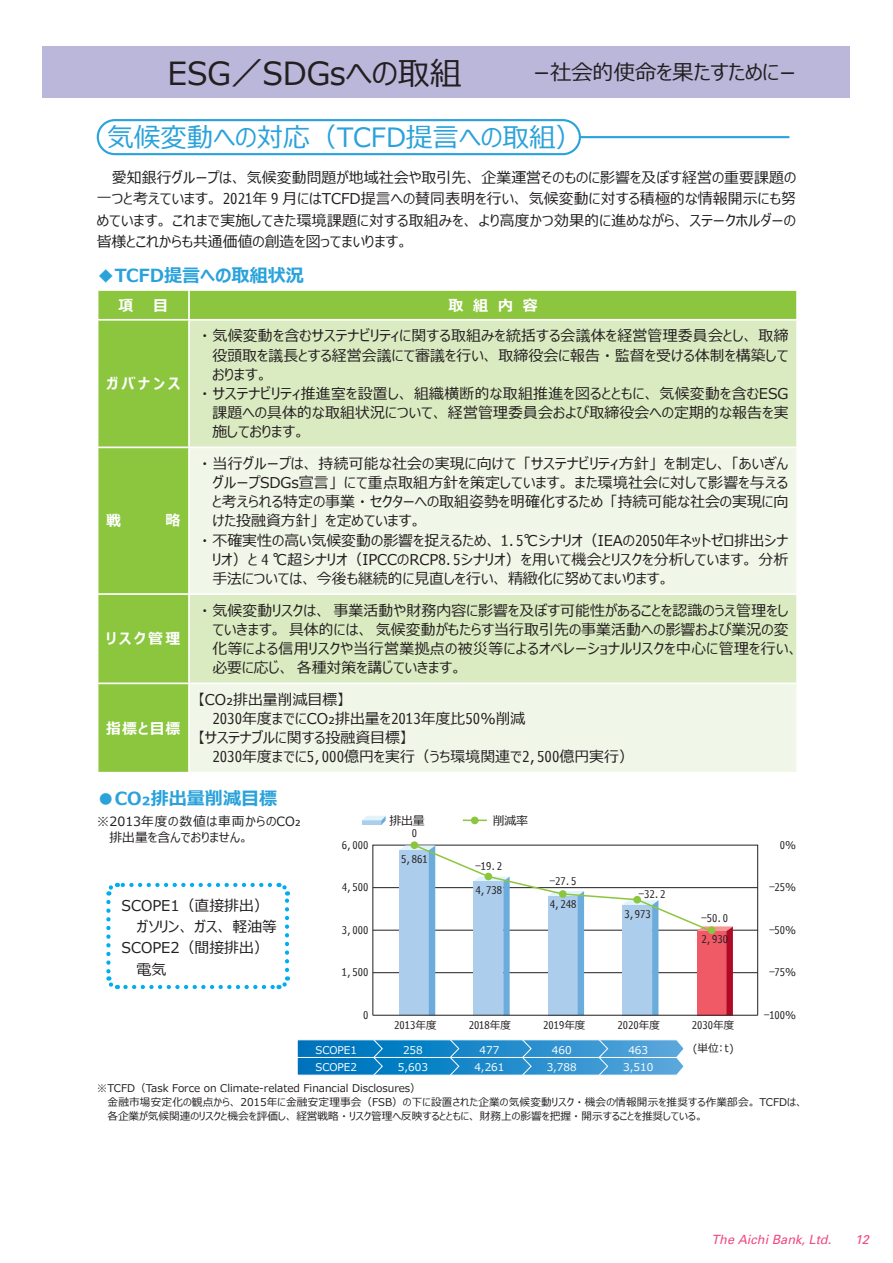
<style>
.page{position:relative;width:893px;height:1263px;background:#fff}
.page>*{position:absolute;margin:0;border:0;box-sizing:border-box;transform-origin:0 0}
.t1{font:31.95px "Meiryo UI";color:#231f20}
.t2{font:26.55px "Meiryo UI";color:#2aa2db}
.t3{font:21.3px "Meiryo UI";color:#231f20}
.t4{font:700 18px "Meiryo UI";color:#2aa2db}
.t5{font:14.85px/21.3px "Meiryo UI";letter-spacing:.005em;color:#231f20;text-align:justify}
.t6{font:700 14.85px "Meiryo UI";letter-spacing:.17em;color:#fff}
.t7{font:12.75px/15.9px "Meiryo UI";color:#231f20}
.t8{font:italic 12.75px "Univers";color:#ef4b83}
.t9{font:12px "Meiryo UI";letter-spacing:-.025em;color:#231f20}
.t10{font:10.65px/13.8px "Meiryo UI";color:#231f20}
.t11{font:10.65px/17.5px "Meiryo UI";color:#fff;text-align:center}
</style>
<div class="page">
<div style="left:43px;top:47px;width:807px;height:51px;background:#bbb7da"></div>
<hr style="left:195px;top:136px;width:594px;height:2px;background:#2aa2db">
<div style="left:98px;top:120px;width:482px;height:34px;background:#fff;border-radius:17px"></div>
<div style="left:97px;top:119px;width:484px;height:36px;border:2px solid #2aa2db;border-radius:17px"></div>
<div style="left:98px;top:291px;width:698px;height:481px;background:#8bc63e"></div>
<div style="left:190px;top:321px;width:606px;height:125px;background:#daeac1"></div>
<svg style="left:190px;top:448px;width:606px;height:324px;background:#eaf3dd"></svg>
<hr style="left:188px;top:291px;width:2px;height:28px;background:#fff">
<hr style="left:97px;top:319px;width:92px;height:2px;background:#fff">
<hr style="left:189px;top:319px;width:609px;height:2px;background:#fff">
<hr style="left:188px;top:321px;width:2px;height:125px;background:#fff">
<hr style="left:97px;top:446px;width:92px;height:2px;background:#fff">
<hr style="left:189px;top:446px;width:609px;height:2px;background:#fff">
<hr style="left:188px;top:448px;width:2px;height:145px;background:#fff">
<hr style="left:97px;top:593px;width:92px;height:2px;background:#fff">
<hr style="left:189px;top:593px;width:609px;height:2px;background:#fff">
<hr style="left:188px;top:595px;width:2px;height:87px;background:#fff">
<hr style="left:97px;top:682px;width:92px;height:2px;background:#fff">
<hr style="left:189px;top:682px;width:609px;height:2px;background:#fff">
<hr style="left:188px;top:684px;width:2px;height:88px;background:#fff">
<svg style="left:106px;top:902px;width:13px;height:88px"></svg>
<svg style="left:125px;top:976px;width:166px;height:14px"></svg>
<svg style="left:276px;top:882px;width:15px;height:88px"></svg>
<svg style="left:106px;top:882px;width:164px;height:14px"></svg>
<hr style="left:373px;top:887px;width:385px;height:1px;background:#231f20">
<hr style="left:373px;top:930px;width:385px;height:1px;background:#231f20">
<hr style="left:373px;top:972px;width:385px;height:1px;background:#231f20">
<svg style="left:362px;top:816px;width:24px;height:9px"></svg>
<hr style="left:373px;top:1015px;width:385px;height:1px;background:#231f20">
<div style="left:471px;top:817px;width:8px;height:7px;background:#8bc63e;border-radius:50%"></div>
<hr style="left:463px;top:819px;width:24px;height:2px;background:#8bc63e">
<svg style="left:399px;top:843px;width:334px;height:172px"></svg>
<svg style="left:297px;top:1039px;width:387px;height:37px;background:#3b98d1"></svg>
<h1 class="t1" style="left:168px;top:52px;width:295px">ESG／SDGsへの取組</h1>
<h3 class="t3" style="left:533px;top:58px;width:265px">−社会的使命を果たすために−</h3>
<h2 class="t2" style="left:107px;top:119px;width:476px">気候変動への対応（TCFD提言への取組）</h2>
<p class="t5" style="left:97px;top:168px;width:701px;text-indent:15px">愛知銀行グループは、気候変動問題が地域社会や取引先、企業運営そのものに影響を及ぼす経営の重要課題の一つと考えています。 2021年 9 月にはTCFD提言への賛同表明を行い、気候変動に対する積極的な情報開示にも努めています。これまで実施してきた環境課題に対する取組みを、より高度かつ効果的に進めながら、ステークホルダーの皆様とこれからも共通価値の創造を図ってまいります。</p>
<p class="t4" style="left:97px;top:263px;width:209px">◆TCFD提言への取組状況</p>
<p class="t6" style="left:119px;top:295px;width:51px">項　　目</p>
<p class="t6" style="left:448px;top:295px;width:91px">取　組　内　容</p>
<p class="t6" style="left:106px;top:373px;width:76px">ガバナンス</p>
<p class="t6" style="left:106px;top:511px;width:76px">戦　　 略</p>
<p class="t6" style="left:106px;top:629px;width:76px">リスク管理</p>
<p class="t6" style="left:106px;top:718px;width:76px">指標と目標</p>
<p class="t5" style="left:201px;top:326px;width:589px">・気候変動を含むサステナビリティに関する取組みを統括する会議体を経営管理委員会とし、取締</p>
<p class="t5" style="left:212px;top:345px;width:577px">役頭取を議長とする経営会議にて審議を行い、取締役会に報告・監督を受ける体制を構築して</p>
<p class="t5" style="left:212px;top:364px;width:57px">おります。</p>
<p class="t5" style="left:201px;top:383px;width:589px">・サステナビリティ推進室を設置し、組織横断的な取組推進を図るとともに、気候変動を含むESG</p>
<p class="t5" style="left:212px;top:403px;width:578px">課題への具体的な取組状況について、経営管理委員会および取締役会への定期的な報告を実</p>
<p class="t5" style="left:212px;top:422px;width:94px">施しております。</p>
<p class="t5" style="left:201px;top:454px;width:589px">・当行グループは、持続可能な社会の実現に向けて「サステナビリティ方針」を制定し、「あいぎん</p>
<p class="t5" style="left:212px;top:473px;width:577px">グループSDGs宣言」にて重点取組方針を策定しています。また環境社会に対して影響を与える</p>
<p class="t5" style="left:212px;top:492px;width:578px">と考えられる特定の事業・セクターへの取組姿勢を明確化するため「持続可能な社会の実現に向</p>
<p class="t5" style="left:212px;top:511px;width:210px">けた投融資方針」を定めています。</p>
<p class="t5" style="left:201px;top:530px;width:589px">・不確実性の高い気候変動の影響を捉えるため、 1.5℃シナリオ（IEAの2050年ネットゼロ排出シナ</p>
<p class="t5" style="left:212px;top:549px;width:577px">リオ）と 4 ℃超シナリオ（IPCCのRCP8.5シナリオ）を用いて機会とリスクを分析しています。分析</p>
<p class="t5" style="left:212px;top:568px;width:459px">手法については、今後も継続的に見直しを行い、精緻化に努めてまいります。</p>
<p class="t5" style="left:212px;top:601px;width:587px;line-height:19.2px;text-align:left;text-indent:-11px">・気候変動リスクは、事業活動や財務内容に影響を及ぼす可能性があることを認識のうえ管理をしていきます。具体的には、気候変動がもたらす当行取引先の事業活動への影響および業況の変化等による信用リスクや当行営業拠点の被災等によるオペレーショナルリスクを中心に管理を行い、必要に応じ、各種対策を講じていきます。</p>
<p class="t5" style="left:198px;top:690px;width:149px">【CO₂排出量削減目標】</p>
<p class="t5" style="left:212px;top:709px;width:315px">2030年度までにCO₂排出量を2013年度比50%削減</p>
<p class="t5" style="left:198px;top:728px;width:211px">【サステナブルに関する投融資目標】</p>
<p class="t5" style="left:212px;top:747px;width:423px">2030年度までに5,000億円を実行（うち環境関連で2,500億円実行）</p>
<p class="t4" style="left:97px;top:786px;width:182px">●CO₂排出量削減目標</p>
<p class="t9" style="left:389px;top:812px;width:37px">排出量</p>
<p class="t9" style="left:493px;top:812px;width:37px">削減率</p>
<p class="t10" style="left:401px;top:853px;width:28px">5,861</p>
<p class="t7" style="left:109px;top:814px;width:193px;text-indent:-13px">※2013年度の数値は車両からのCO₂排出量を含んでおりません。</p>
<p class="t10" style="left:412px;top:827px;width:7px">0</p>
<p class="t10" style="left:342px;top:838px;width:28px">6,000</p>
<p class="t10" style="left:342px;top:881px;width:28px">4,500</p>
<p class="t10" style="left:342px;top:923px;width:28px">3,000</p>
<p class="t10" style="left:342px;top:966px;width:28px">1,500</p>
<p class="t10" style="left:363px;top:1008px;width:7px">0</p>
<p class="t10" style="left:780px;top:838px;width:18px">0%</p>
<p class="t10" style="left:769px;top:881px;width:28px">–25%</p>
<p class="t10" style="left:769px;top:923px;width:28px">–50%</p>
<p class="t10" style="left:769px;top:966px;width:28px">–75%</p>
<p class="t10" style="left:764px;top:1008px;width:34px">–100%</p>
<p class="t10" style="left:475px;top:859px;width:28px">–19.2</p>
<p class="t10" style="left:550px;top:874px;width:28px">–27.5</p>
<p class="t10" style="left:475px;top:884px;width:28px">4,738</p>
<p class="t10" style="left:639px;top:888px;width:28px">–32.2</p>
<p class="t5" style="left:122px;top:895px;width:149px">SCOPE1（直接排出）</p>
<p class="t5" style="left:136px;top:917px;width:142px">ガソリン、ガス、軽油等</p>
<p class="t5" style="left:122px;top:938px;width:149px">SCOPE2（間接排出）</p>
<p class="t5" style="left:136px;top:959px;width:31px">電気</p>
<p class="t10" style="left:550px;top:898px;width:28px">4,248</p>
<p class="t10" style="left:624px;top:907px;width:28px">3,973</p>
<p class="t10" style="left:701px;top:912px;width:28px">–50.0</p>
<p class="t10" style="left:701px;top:933px;width:28px">2,930</p>
<p class="t10" style="left:394px;top:1019px;width:44px">2013年度</p>
<p class="t10" style="left:469px;top:1019px;width:44px">2018年度</p>
<p class="t10" style="left:543px;top:1019px;width:44px">2019年度</p>
<p class="t10" style="left:617px;top:1019px;width:44px">2020年度</p>
<p class="t10" style="left:692px;top:1015px;width:44px;line-height:22.2px">2030年度(単位:t)</p>
<p class="t11" style="left:316px;top:1041px;width:43px;text-align:left">SCOPE1<br>SCOPE2</p>
<p class="t11" style="left:398px;top:1041px;width:32px">258<br>5,603</p>
<p class="t11" style="left:474px;top:1041px;width:32px">477<br>4,261</p>
<p class="t11" style="left:547px;top:1041px;width:32px">460<br>3,788</p>
<p class="t11" style="left:623px;top:1041px;width:32px">463<br>3,510</p>
<p class="t10" style="left:107px;top:1082px;width:697px;text-indent:-11px">※TCFD（Task Force on Climate-related Financial Disclosures）<br>金融市場安定化の観点から、 2015年に金融安定理事会（FSB）の下に設置された企業の気候変動リスク・機会の情報開示を推奨する作業部会。 TCFDは、各企業が気候関連のリスクと機会を評価し、経営戦略・リスク管理へ反映するとともに、財務上の影響を把握・開示することを推奨している。</p>
<p class="t8" style="left:711px;top:1232px;width:121px">The Aichi Bank, Ltd.</p>
<p class="t8" style="left:855px;top:1232px;width:16px">12</p>
</div>
